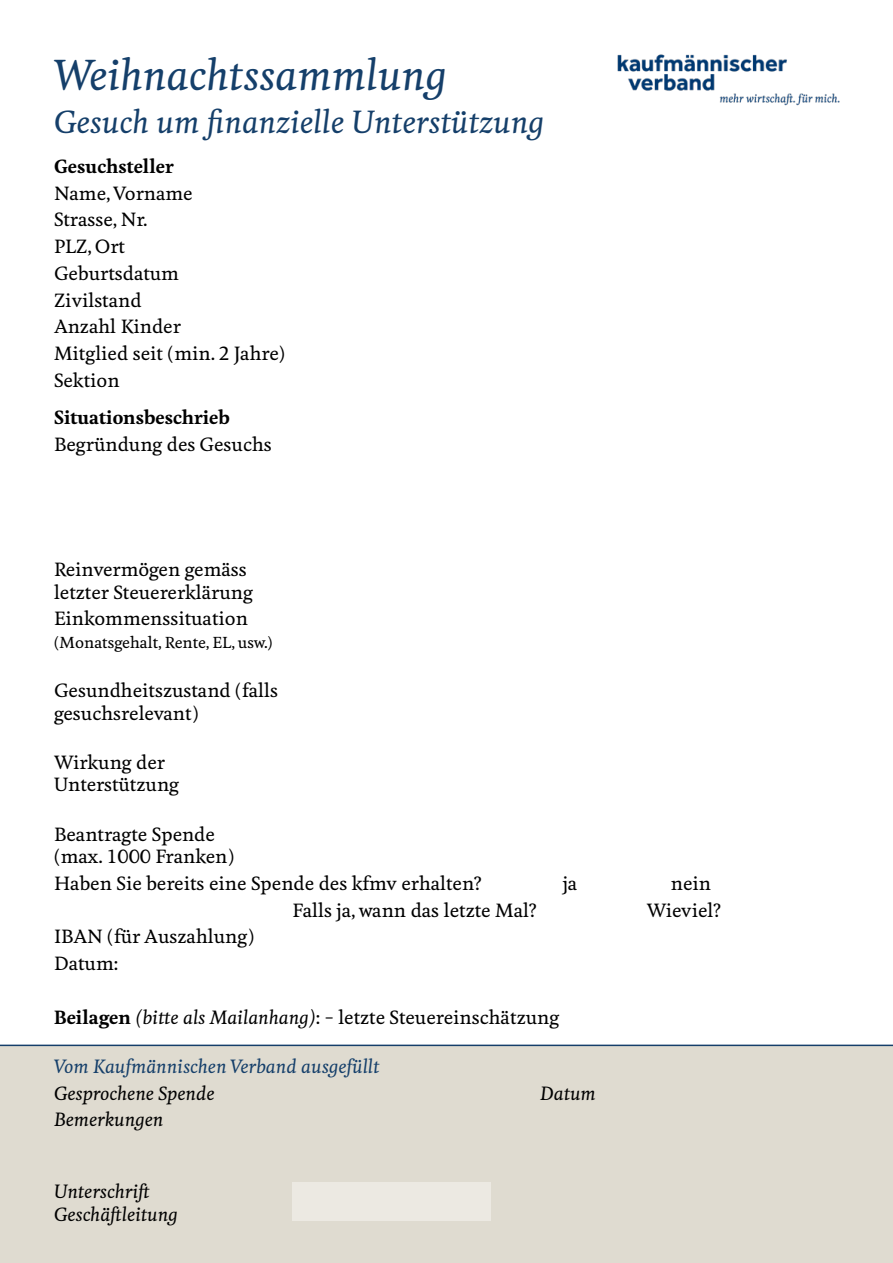
<style>
.page{position:relative;width:893px;height:1263px;background:#fff}
.page>*{position:absolute;margin:0;border:0;box-sizing:border-box;transform-origin:0 0}
.t1{font:italic 500 40.5px "Feijoa";color:#153f6a}
.t2{font:italic 500 30px "Feijoa";color:#153f6a}
.t3{font:500 18px/26.7px "Feijoa";color:#000}
.t4{font:italic 500 18px/22.5px "Feijoa";color:#000}
.t5{font:italic 500 18px "Feijoa";color:#153f6a}
.t6{font:700 18px "Feijoa";color:#000}
.t7{font:500 15px "Feijoa";color:#000}
.s1{font-weight:700}
.s2{font-style:italic}
</style>
<div class="page">
<div style="left:0;top:1046px;width:893px;height:217px;background:#dfdbd0"></div>
<img style="left:617px;top:54px;width:223px;height:52px">
<div style="left:292px;top:1182px;width:199px;height:39px;background:#ece9e2"></div>
<hr style="left:0;top:1044px;width:893px;height:2px;background:#153f6a">
<h1 class="t1" style="left:54px;top:50px;width:394px">Weihnachtssammlung</h1>
<h2 class="t2" style="left:54px;top:103px;width:491px">Gesuch um finanzielle Unterstützung</h2>
<p class="t6" style="left:54px;top:154px;width:121px">Gesuchsteller</p>
<p class="t3" style="left:54px;top:180px;width:232px">Name, Vorname<br>Strasse, Nr.<br>PLZ, Ort<br>Geburtsdatum<br>Zivilstand<br>Anzahl Kinder<br>Mitglied seit (min. 2 Jahre)<br>Sektion</p>
<p class="t6" style="left:54px;top:405px;width:177px">Situationsbeschrieb</p>
<p class="t3" style="left:54px;top:431px;width:219px">Begründung des Gesuchs</p>
<p class="t3" style="left:54px;top:559px;width:201px;line-height:22.5px">Reinvermögen gemäss letzter Steuererklärung</p>
<p class="t3" style="left:54px;top:606px;width:195px">Einkommenssituation</p>
<p class="t7" style="left:54px;top:633px;width:220px">(Monatsgehalt, Rente, EL, usw.)</p>
<p class="t3" style="left:54px;top:680px;width:226px;line-height:22.5px">Gesundheitszustand (falls gesuchsrelevant)</p>
<p class="t3" style="left:54px;top:751px;width:127px;line-height:22.5px">Wirkung der<br>Unterstützung</p>
<p class="t3" style="left:54px;top:823px;width:182px;line-height:22.5px">Beantragte Spende (max. 1000 Franken)</p>
<p class="t3" style="left:54px;top:870px;width:429px">Haben Sie bereits eine Spende des kfmv erhalten?</p>
<p class="t3" style="left:563px;top:870px;width:16px">ja</p>
<p class="t3" style="left:671px;top:870px;width:42px">nein</p>
<p class="t3" style="left:292px;top:897px;width:245px">Falls ja, wann das letzte Mal?</p>
<p class="t3" style="left:647px;top:897px;width:76px">Wieviel?</p>
<p class="t3" style="left:54px;top:924px;width:202px">IBAN (für Auszahlung)<br>Datum:</p>
<p class="t3" style="left:54px;top:1004px;width:507px"><span class="s1">Beilagen</span> <span class="s2">(bitte als Mailanhang)</span>: – letzte Steuereinschätzung</p>
<p class="t5" style="left:54px;top:1055px;width:327px">Vom Kaufmännischen Verband ausgefüllt</p>
<p class="t4" style="left:54px;top:1082px;width:162px">Gesprochene Spende</p>
<p class="t4" style="left:540px;top:1082px;width:57px">Datum</p>
<p class="t4" style="left:54px;top:1109px;width:111px">Bemerkungen</p>
<p class="t4" style="left:54px;top:1181px;width:125px">Unterschrift<br>Geschäftleitung</p>
</div>
